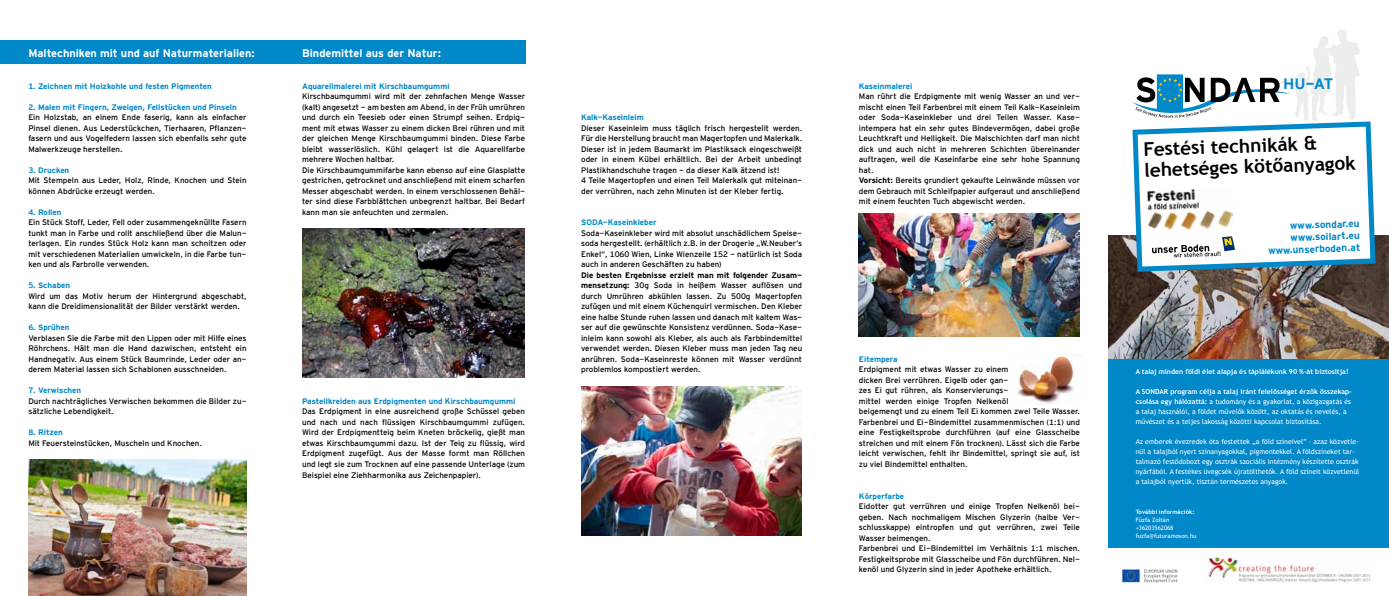
<style>
.page{position:relative;width:1389px;height:596px;background:#fff}
.page>*{position:absolute;margin:0;border:0;box-sizing:border-box;transform-origin:0 0}
.t1{font:700 19px/21px "Trebuchet MS";color:#000}
.t2{font:700 15.1px "Interstate Mono";color:#0088c9}
.t3{font:700 11px "Interstate Mono";color:#fff}
.t4{font:700 10px/12px "Interstate Mono";color:#0088c9;text-align:right}
.t5{font:8px/10.5px "Interstate Mono";color:#000}
.t6{font:700 8px "Interstate Mono";color:#0088c9}
.t7{font:7px/10px "Trebuchet MS";color:#fff}
.t8{font:700 7px "Trebuchet MS";color:#fff}
.t9{font:6px/8px "Trebuchet MS";color:#fff}
.t10{font:700 6px "Trebuchet MS";color:#fff}
.s1{font-weight:700}
</style>
<div class="page">
<div style="left:0;top:41px;width:525px;height:23px;background:#0088c9"></div>
<img style="left:28px;top:459px;width:218px;height:136px">
<img style="left:581px;top:386px;width:221px;height:149px">
<img style="left:302px;top:228px;width:223px;height:149px">
<img style="left:1018px;top:354px;width:60px;height:50px">
<img style="left:859px;top:213px;width:221px;height:123px">
<div style="left:1108px;top:358px;width:281px;height:190px;background:#0088c9"></div>
<img style="left:1108px;top:235px;width:281px;height:123px">
<svg style="left:1130px;top:121px;width:248px;height:153px"></svg>
<img style="left:1203px;top:554px;width:168px;height:29px">
<img style="left:1122px;top:569px;width:55px;height:13px">
<img style="left:1146px;top:188px;width:88px;height:42px">
<svg style="left:1132px;top:29px;width:228px;height:92px"></svg>
<svg style="left:1152px;top:236px;width:83px;height:21px"></svg>
<h3 class="t3" style="left:28px;top:47px;width:228px">Maltechniken mit und auf Naturmaterialien:</h3>
<p class="t6" style="left:28px;top:81px;width:185px">1. Zeichnen mit Holzkohle und festen Pigmenten</p>
<p class="t6" style="left:28px;top:102px;width:210px">2. Malen mit Fingern, Zweigen, Fellstücken und Pinseln</p>
<p class="t5" style="left:28px;top:112px;width:220px;text-align:justify">Ein Holzstab, an einem Ende faserig, kann als einfacher Pinsel dienen. Aus Lederstückchen, Tierhaaren, Pflanzen&shy;fasern und aus Vogelfedern lassen sich ebenfalls sehr gute Malwerkzeuge herstellen.</p>
<p class="t6" style="left:28px;top:165px;width:42px">3. Drucken</p>
<p class="t5" style="left:28px;top:175px;width:220px">Mit Stempeln aus Leder, Holz, Rinde, Knochen und Stein können Abdrücke erzeugt werden.</p>
<p class="t6" style="left:28px;top:207px;width:35px">4. Rollen</p>
<p class="t5" style="left:28px;top:217px;width:220px;text-align:justify">Ein Stück Stoff, Leder, Fell oder zusammengeknüllte Fasern tunkt man in Farbe und rollt anschließend über die Malun&shy;terlagen. Ein rundes Stück Holz kann man schnitzen oder mit verschiedenen Materialien umwickeln, in die Farbe tun&shy;ken und als Farbrolle verwenden.</p>
<p class="t6" style="left:28px;top:281px;width:43px">5. Schaben</p>
<p class="t5" style="left:28px;top:290px;width:220px">Wird um das Motiv herum der Hintergrund abgeschabt, kann die Dreidimensionalität der Bilder verstärkt werden.</p>
<p class="t6" style="left:28px;top:323px;width:43px">6. Sprühen</p>
<p class="t5" style="left:28px;top:332px;width:220px;text-align:justify">Verblasen Sie die Farbe mit den Lippen oder mit Hilfe eines Röhrchens. Hält man die Hand dazwischen, entsteht ein Handnegativ. Aus einem Stück Baumrinde, Leder oder an&shy;derem Material lassen sich Schablonen ausschneiden.</p>
<p class="t6" style="left:28px;top:386px;width:54px">7. Verwischen</p>
<p class="t5" style="left:28px;top:395px;width:220px">Durch nachträgliches Verwischen bekommen die Bilder zu&shy;sätzliche Lebendigkeit.</p>
<p class="t6" style="left:28px;top:428px;width:36px">8. Ritzen</p>
<p class="t5" style="left:28px;top:437px;width:175px">Mit Feuersteinstücken, Muscheln und Knochen.</p>
<h3 class="t3" style="left:302px;top:47px;width:141px">Bindemittel aus der Natur:</h3>
<p class="t6" style="left:302px;top:81px;width:149px">Aquarellmalerei mit Kirschbaumgummi</p>
<p class="t5" style="left:302px;top:91px;width:225px">Kirschbaumgummi wird mit der zehnfachen Menge Wasser (kalt) angesetzt - am besten am Abend, in der Früh umrühren und durch ein Teesieb oder einen Strumpf seihen. Erdpig&shy;ment mit etwas Wasser zu einem dicken Brei rühren und mit der gleichen Menge Kirschbaumgummi binden. Diese Farbe bleibt wasserlöslich. Kühl gelagert ist die Aquarellfarbe mehrere Wochen haltbar.<br>Die Kirschbaumgummifarbe kann ebenso auf eine Glasplatte gestrichen, getrocknet und anschließend mit einem scharfen Messer abgeschabt werden. In einem verschlossenen Behäl&shy;ter sind diese Farbblättchen unbegrenzt haltbar. Bei Bedarf kann man sie anfeuchten und zermalen.</p>
<p class="t6" style="left:302px;top:396px;width:215px">Pastellkreiden aus Erdpigmenten und Kirschbaumgummi</p>
<p class="t5" style="left:302px;top:406px;width:225px;text-align:justify">Das Erdpigment in eine ausreichend große Schüssel geben und nach und nach flüssigen Kirschbaumgummi zufügen.<br>Wird der Erdpigmentteig beim Kneten bröckelig, gießt man etwas Kirschbaumgummi dazu. Ist der Teig zu flüssig, wird Erdpigment zugefügt. Aus der Masse formt man Röllchen und legt sie zum Trocknen auf eine passende Unterlage (zum Beispiel eine Ziehharmonika aus Zeichenpapier).</p>
<p class="t6" style="left:581px;top:113px;width:64px">Kalk-Kaseinleim</p>
<p class="t5" style="left:581px;top:122px;width:223px">Dieser Kaseinleim muss täglich frisch hergestellt werden.<br>Für die Herstellung braucht man Magertopfen und Malerkalk.<br>Dieser ist in jedem Baumarkt im Plastiksack eingeschweißt oder in einem Kübel erhältlich. Bei der Arbeit unbedingt Plastikhandschuhe tragen - da dieser Kalk ätzend ist!<br>4 Teile Magertopfen und einen Teil Malerkalk gut miteinan&shy;der verrühren, nach zehn Minuten ist der Kleber fertig.</p>
<p class="t6" style="left:581px;top:218px;width:77px">SODA-Kaseinkleber</p>
<p class="t5" style="left:581px;top:227px;width:223px;text-align:justify">Soda-Kaseinkleber wird mit absolut unschädlichem Speise&shy;soda hergestellt. (erhältlich z.B. in der Drogerie „W.Neuber‘s Enkel“, 1060 Wien, Linke Wienzeile 152 - natürlich ist Soda auch in anderen Geschäften zu haben)</p>
<p class="t5" style="left:581px;top:269px;width:223px;text-align:justify"><span class="s1">Die besten Ergebnisse erzielt man mit folgender Zusam&shy;mensetzung:</span> 30g Soda in heißem Wasser auflösen und durch Umrühren abkühlen lassen. Zu 500g Magertopfen zufügen und mit einem Küchenquirl vermischen. Den Kleber eine halbe Stunde ruhen lassen und danach mit kaltem Was&shy;ser auf die gewünschte Konsistenz verdünnen. Soda-Kase&shy;inleim kann sowohl als Kleber, als auch als Farbbindemittel verwendet werden. Diesen Kleber muss man jeden Tag neu anrühren. Soda-Kaseinreste können mit Wasser verdünnt problemlos kompostiert werden.</p>
<p class="t6" style="left:859px;top:81px;width:55px">Kaseinmalerei</p>
<p class="t5" style="left:859px;top:91px;width:223px">Man rührt die Erdpigmente mit wenig Wasser an und ver&shy;mischt einen Teil Farbenbrei mit einem Teil Kalk-Kaseinleim oder Soda-Kaseinkleber und drei Teilen Wasser. Kase&shy;intempera hat ein sehr gutes Bindevermögen, dabei große Leuchtkraft und Helligkeit. Die Malschichten darf man nicht dick und auch nicht in mehreren Schichten übereinander auftragen, weil die Kaseinfarbe eine sehr hohe Spannung hat.<br><span class="s1">Vorsicht:</span> Bereits grundiert gekaufte Leinwände müssen vor dem Gebrauch mit Schleifpapier aufgeraut und anschließend mit einem feuchten Tuch abgewischt werden.</p>
<p class="t6" style="left:859px;top:354px;width:40px">Eitempera</p>
<p class="t5" style="left:859px;top:364px;width:223px">Erdpigment mit etwas Wasser zu einem<br>dicken Brei verrühren. Eigelb oder gan-<br>zes Ei gut rühren, als Konservierungs-<br>mittel werden einige Tropfen Nelkenöl<br>beigemengt und zu einem Teil Ei kommen zwei Teile Wasser.<br>Farbenbrei und Ei-Bindemittel zusammenmischen (1:1) und eine Festigkeitsprobe durchführen (auf eine Glasscheibe streichen und mit einem Fön trocknen). Lässt sich die Farbe leicht verwischen, fehlt ihr Bindemittel, springt sie auf, ist zu viel Bindemittel enthalten.</p>
<p class="t6" style="left:859px;top:491px;width:47px">Körperfarbe</p>
<p class="t5" style="left:859px;top:500px;width:223px">Eidotter gut verrühren und einige Tropfen Nelkenöl bei&shy;geben. Nach nochmaligem Mischen Glyzerin (halbe Ver&shy;schlusskappe) eintropfen und gut verrühren, zwei Teile Wasser beimengen.<br>Farbenbrei und Ei-Bindemittel im Verhältnis 1:1 mischen.<br>Festigkeitsprobe mit Glasscheibe und Fön durchführen. Nel&shy;kenöl und Glyzerin sind in jeder Apotheke erhältlich.</p>
<h2 class="t2" style="left:1283px;top:75px;width:52px">HU-AT</h2>
<h1 class="t1" style="left:1143px;top:139px;width:213px;rotate:-2deg">Festési technikák &amp; lehetséges kötőanyagok</h1>
<p class="t4" style="left:1267px;top:220px;width:94px;rotate:-2deg">www.sondar.eu www.soilart.eu www.unserboden.at</p>
<p class="t8" style="left:1136px;top:367px;width:214px">A talaj minden földi élet alapja és táplálékunk 90 %-át biztosítja!</p>
<p class="t7" style="left:1136px;top:386px;width:218px"><span class="s1">A SONDAR program célja a talaj iránt felelősséget érzők összekap&shy;csolása egy hálózattá:</span> a tudomány és a gyakorlat, a közigazgatás és a talaj használói, a földet művelők között, az oktatás és nevelés, a művészet és a teljes lakosság közötti kapcsolat biztosítása.</p>
<p class="t7" style="left:1136px;top:436px;width:225px">Az emberek évezredek óta festettek „a föld színeivel” – azaz közvetle&shy;nül a talajból nyert színanyagokkal, pigmentekkel. A földszíneket tar&shy;talmazó festődobozt egy osztrák szociális intézmény készítette osztrák nyárfából. A festékes üvegcsék újratölthetők. A föld színeit közvetlenül a talajból nyertük, tisztán természetes anyagok.</p>
<p class="t10" style="left:1136px;top:508px;width:60px">További információk:</p>
<p class="t9" style="left:1136px;top:516px;width:62px">Fűzfa Zoltán +36203562068 fuzfa@futuramoson.hu</p>
</div>
